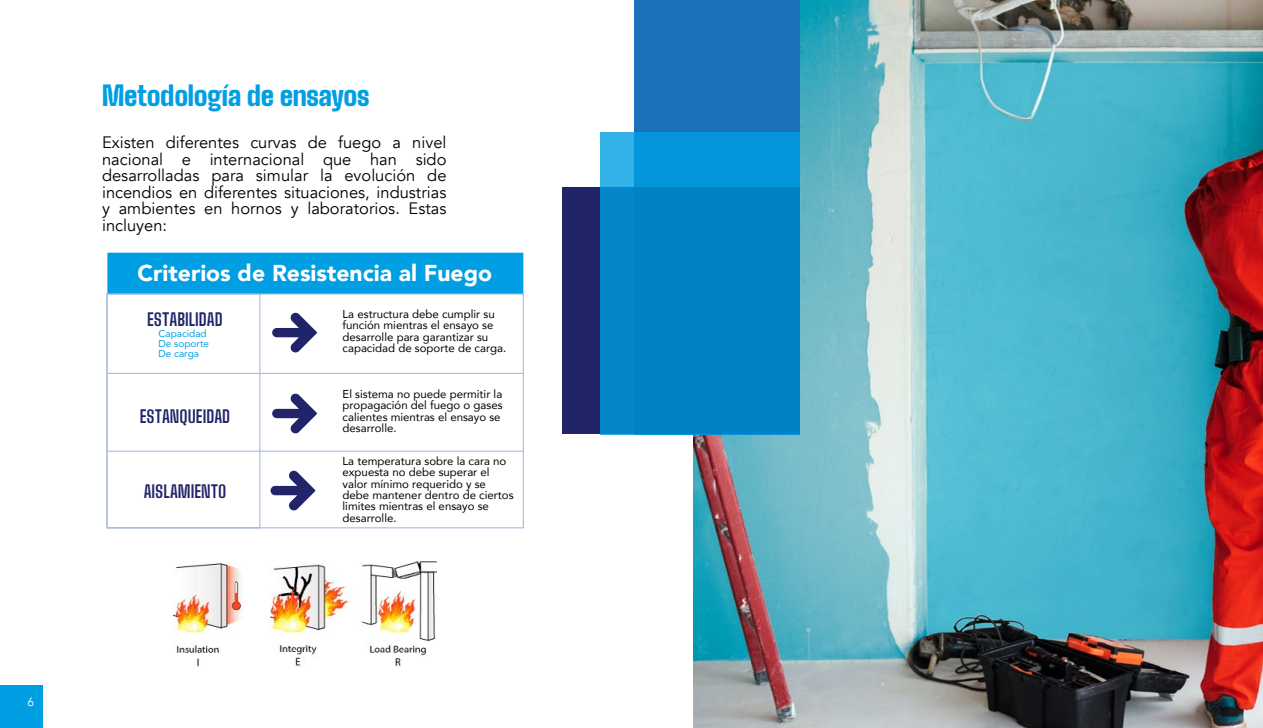
<style>
.page{position:relative;width:1263px;height:728px;background:#fff}
.page>*{position:absolute;margin:0;border:0;box-sizing:border-box;transform-origin:0 0}
.t1{font:900 27px "Big Shoulders Text";letter-spacing:-.015em;color:#009fe3}
.t2{font:900 22.95px "Avenir";color:#fff}
.t3{font:700 17.25px "Big Shoulders Text";color:#222469}
.t4{font:16.5px/16.5px "Avenir";color:#000;text-align:justify}
.t5{font:12px "Avenir";color:#fff}
.t6{font:11.4px/11.4px "Avenir";color:#000}
.t7{font:10.05px/10.1px "Avenir";color:#009fe3}
</style>
<div class="page">
<div style="left:0;top:685px;width:43px;height:42px;background:#009fe3"></div>
<img style="left:173px;top:561px;width:263px;height:105px">
<img style="left:693px;top:0;width:570px;height:727px">
<div style="left:634px;top:0;width:165px;height:434px;background:#1d71b8"></div>
<div style="left:562px;top:187px;width:237px;height:247px;background:#222469"></div>
<div style="left:600px;top:132px;width:199px;height:302px;background:linear-gradient(to bottom,#0891d4,#007dbf)"></div>
<div style="left:107px;top:252px;width:416px;height:42px;background:#009fe3"></div>
<hr style="left:107px;top:373px;width:416px;height:1px;background:#9fb3dd">
<hr style="left:107px;top:450px;width:416px;height:1px;background:#9fb3dd">
<div style="left:107px;top:293px;width:153px;height:234px;border:1px solid #9fb3dd"></div>
<svg style="left:272px;top:393px;width:45px;height:40px"></svg>
<svg style="left:272px;top:312px;width:45px;height:41px"></svg>
<svg style="left:270px;top:470px;width:45px;height:40px"></svg>
<h1 class="t1" style="left:102px;top:76px;width:270px">Metodología de ensayos</h1>
<h3 class="t4" style="left:102px;top:134px;width:346px">Existen diferentes curvas de fuego a nivel nacional e internacional que han sido desarrolladas para simular la evolución de incendios en diferentes situaciones, industrias y ambientes en hornos y laboratorios. Estas incluyen:</h3>
<h2 class="t2" style="left:138px;top:253px;width:356px">Criterios de Resistencia al Fuego</h2>
<h3 class="t3" style="left:147px;top:307px;width:77px">ESTABILIDAD</h3>
<p class="t7" style="left:158px;top:328px;width:52px">Capacidad<br>De soporte<br>De carga</p>
<h3 class="t3" style="left:140px;top:404px;width:92px">ESTANQUEIDAD</h3>
<h3 class="t3" style="left:144px;top:479px;width:84px">AISLAMIENTO</h3>
<p class="t6" style="left:343px;top:307px;width:165px">La estructura debe cumplir su función mientras el ensayo se desarrolle para garantizar su capacidad de soporte de carga.</p>
<p class="t6" style="left:343px;top:387px;width:162px">El sistema no puede permitir la propagación del fuego o gases calientes mientras el ensayo se desarrolle.</p>
<p class="t6" style="left:343px;top:454px;width:173px">La temperatura sobre la cara no expuesta no debe superar el valor mínimo requerido y se debe mantener dentro de ciertos limites mientras el ensayo se desarrolle.</p>
<p class="t5" style="left:27px;top:694px;width:8px">6</p>
</div>
